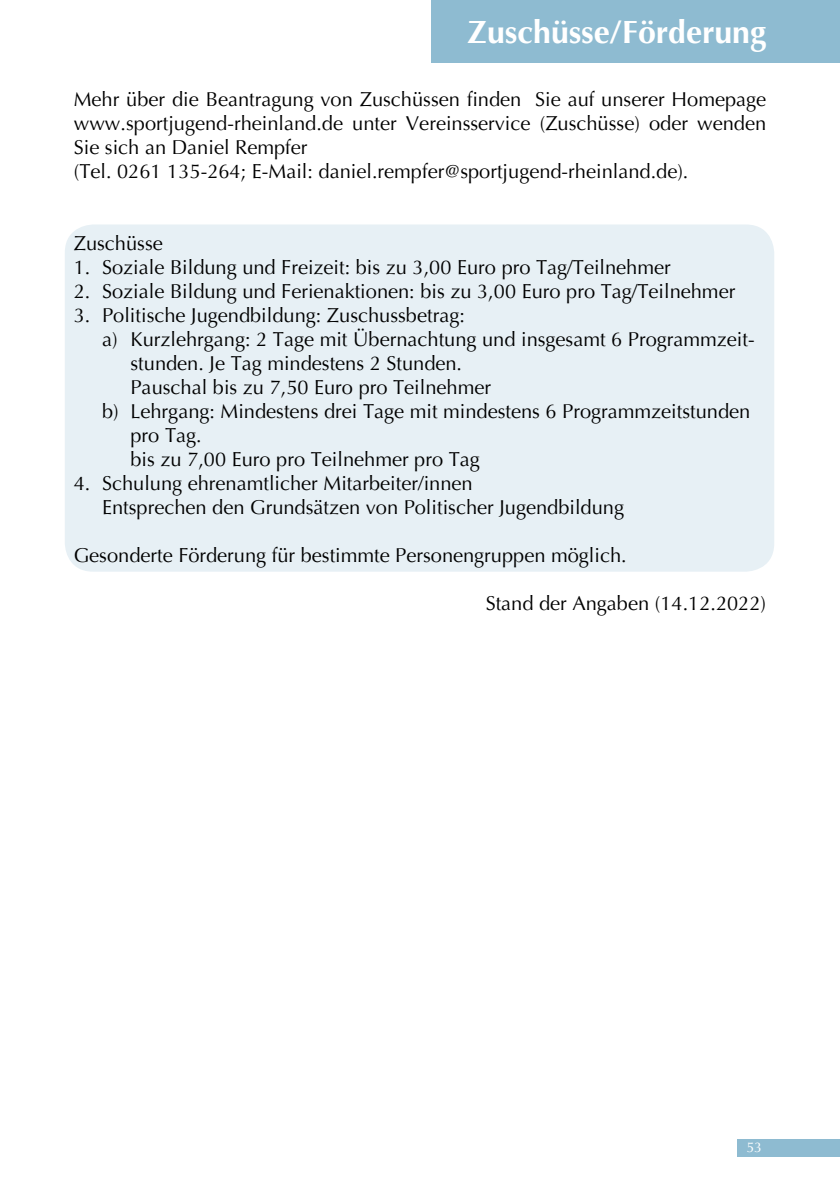
<style>
.page{position:relative;width:840px;height:1191px;background:#fff}
.page>*{position:absolute;margin:0;border:0;box-sizing:border-box;transform-origin:0 0}
.t1{font:700 32px "Optima";color:#fff}
.t2{font:20px/24px "Optima";color:#000}
.t3{font:14px "Optima";color:#fff}
</style>
<div class="page">
<div style="left:737px;top:1140px;width:102px;height:17px;background:#8ebbd1"></div>
<div style="left:431px;top:0;width:408px;height:62px;background:#8ebbd1"></div>
<div style="left:65px;top:224px;width:708px;height:347px;background:#e7f0f5;border-radius:28px"></div>
<h1 class="t1" style="left:467px;top:12px;width:300px">Zuschüsse/Förderung</h1>
<p class="t2" style="left:74px;top:87px;width:693px">Mehr über die Beantragung von Zuschüssen finden Sie auf unserer Homepage www.sportjugend-rheinland.de unter Vereinsservice (Zuschüsse) oder wenden Sie sich an Daniel Rempfer<br>(Tel. 0261 135-264; E-Mail: daniel.rempfer@sportjugend-rheinland.de).</p>
<p class="t2" style="left:74px;top:231px;width:90px">Zuschüsse</p>
<p class="t2" style="left:74px;top:255px;width:598px">1. Soziale Bildung und Freizeit: bis zu 3,00 Euro pro Tag/Teilnehmer</p>
<p class="t2" style="left:74px;top:279px;width:662px">2. Soziale Bildung und Ferienaktionen: bis zu 3,00 Euro pro Tag/Teilnehmer</p>
<p class="t2" style="left:74px;top:303px;width:392px">3. Politische Jugendbildung: Zuschussbetrag:</p>
<p class="t2" style="left:102px;top:327px;width:653px">a) Kurzlehrgang: 2 Tage mit Übernachtung und insgesamt 6 Programmzeit-</p>
<p class="t2" style="left:130px;top:351px;width:333px">stunden. Je Tag mindestens 2 Stunden.</p>
<p class="t2" style="left:130px;top:375px;width:362px">Pauschal bis zu 7,50 Euro pro Teilnehmer</p>
<p class="t2" style="left:102px;top:399px;width:649px">b) Lehrgang: Mindestens drei Tage mit mindestens 6 Programmzeitstunden</p>
<p class="t2" style="left:130px;top:423px;width:73px">pro Tag.</p>
<p class="t2" style="left:130px;top:447px;width:351px">bis zu 7,00 Euro pro Teilnehmer pro Tag</p>
<p class="t2" style="left:102px;top:471px;width:523px;text-indent:-28px">4. Schulung ehrenamtlicher Mitarbeiter/innen<br>Entsprechen den Grundsätzen von Politischer Jugendbildung</p>
<p class="t2" style="left:74px;top:543px;width:554px">Gesonderte Förderung für bestimmte Personengruppen möglich.</p>
<p class="t2" style="left:485px;top:591px;width:282px">Stand der Angaben (14.12.2022)</p>
<p class="t3" style="left:746px;top:1138px;width:17px">53</p>
</div>
